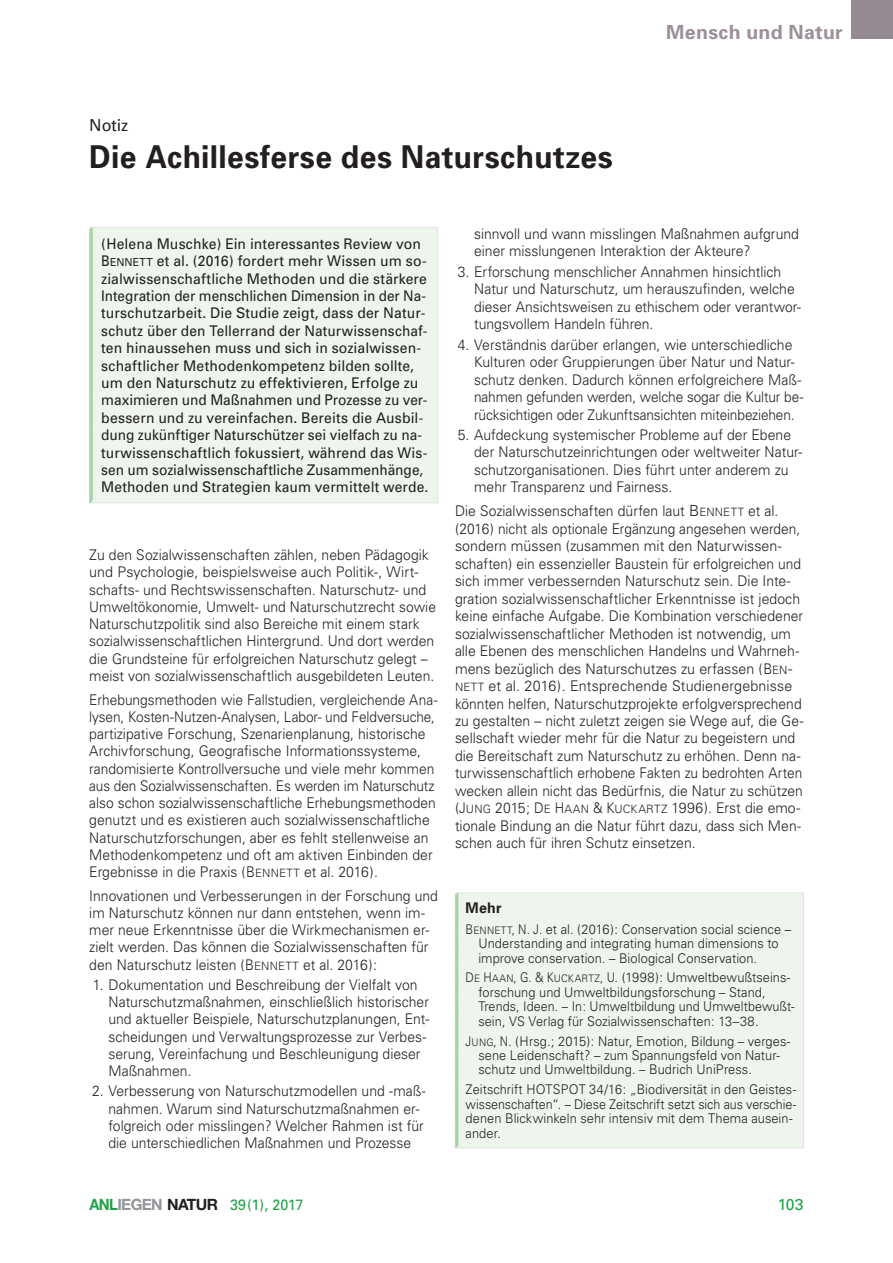
<style>
.page{position:relative;width:893px;height:1263px;background:#fff}
.page>*{position:absolute;margin:0;border:0;box-sizing:border-box;transform-origin:0 0}
.H1__Haupttitel{font:700 31.5px "Univers";letter-spacing:.015em;color:#231f20;scale:.95 1}
.t1{font:700 19.5px "Univers";letter-spacing:.02em;color:#9c909b}
.P7__Autor{font:16.5px "Univers";color:#231f20}
.t2{font:15.75px "Univers";color:#1fa245}
.t3{font:15px "Univers";letter-spacing:-.01em;color:#1fa245;scale:.95 1}
.P1__Fließtext_2Sp{font:300 14.7px/17.4px "Univers";color:#231f20;scale:.95 1}
.P2__Zusammenfassung{font:14.7px/17.4px "Univers";letter-spacing:.005em;color:#231f20;scale:.95 1}
.P1__Fließtext_2Sp-2{font:300 14.7px/17.2px "Univers";color:#231f20;scale:.93 1}
.H8__Kol_Titel_4{font:700 14.7px "Univers";color:#231f20;scale:.96 1}
.P8__GliedLit{font:300 13.35px/14.4px "Univers";letter-spacing:.005em;color:#231f20;scale:.96 1}
.P8__GliedLit-2{font:300 13.35px/14.4px "Univers";letter-spacing:.005em;color:#231f20;scale:.95 1}
.s1{font-style:inherit}
.s2{font-size:10.95px}
.s3{font-size:11.55px}
.s4{font-size:15.3px}
.s5{font-size:10.35px}
.s6{font-family:"Helvetica Neue";font-weight:700;font-size:15.6px}
.s7{font-family:"Helvetica Neue";font-weight:700;font-size:15.6px;color:#939598}
.s8{font-family:"Helvetica Neue";font-weight:700;font-size:15.6px;color:#231f20}
</style>
<div class="page">
<div style="left:851px;top:0;width:42px;height:39px;background:#958a94"></div>
<div style="left:89px;top:227px;width:349px;height:276px;background:#edf5ec;border:1px solid #dbebda"></div>
<svg style="left:89px;top:227px;width:5px;height:277px"></svg>
<div style="left:455px;top:893px;width:349px;height:255px;background:#edf5ec;border:1px solid #dbebda"></div>
<svg style="left:454px;top:892px;width:5px;height:257px"></svg>
<p class="P7__Autor" style="left:89px;top:116px;width:41px">Notiz</p>
<h1 class="H1__Haupttitel" style="left:89px;top:137px;width:552px">Die Achillesferse des Naturschutzes</h1>
<h2 class="t1" style="left:666px;top:20px;width:178px">Mensch und Natur</h2>
<p class="P2__Zusammenfassung" style="left:101px;top:235px;width:346px">(Helena Muschke) Ein interessantes Review von <span class="s1">B</span><span class="s2">ENNETT</span> et al. (2016) fordert mehr Wissen um so&shy;zialwissenschaftliche Methoden und die stärkere Integration der menschlichen Dimension in der Na&shy;turschutzarbeit. Die Studie zeigt, dass der Natur&shy;schutz über den Tellerrand der Naturwissenschaf&shy;ten hinaussehen muss und sich in sozialwissen&shy;schaftlicher Methodenkompetenz bilden sollte, um den Naturschutz zu effektivieren, Erfolge zu maximieren und Maßnahmen und Prozesse zu ver&shy;bessern und zu vereinfachen. Bereits die Ausbil&shy;dung zukünftiger Naturschützer sei vielfach zu na&shy;turwissenschaftlich fokussiert, während das Wis&shy;sen um sozialwissenschaftliche Zusammenhänge, Methoden und Strategien kaum vermittelt werde.</p>
<p class="P1__Fließtext_2Sp" style="left:89px;top:546px;width:366px">Zu den Sozialwissenschaften zählen, neben Pädagogik und Psychologie, beispielsweise auch Politik-, Wirt&shy;schafts- und Rechtswissenschaften. Naturschutz- und Umweltökonomie, Umwelt- und Naturschutzrecht sowie Naturschutzpolitik sind also Bereiche mit einem stark sozialwissenschaftlichen Hintergrund. Und dort werden die Grundsteine für erfolgreichen Naturschutz gelegt – meist von sozialwissenschaftlich ausgebildeten Leuten.</p>
<p class="P1__Fließtext_2Sp-2" style="left:89px;top:691px;width:376px">Erhebungsmethoden wie Fallstudien, vergleichende Ana&shy;lysen, Kosten-Nutzen-Analysen, Labor- und Feldversuche, partizipative Forschung, Szenarienplanung, historische Archivforschung, Geografische Informationssysteme, randomisierte Kontrollversuche und viele mehr kommen aus den Sozialwissenschaften. Es werden im Naturschutz also schon sozialwissenschaftliche Erhebungsmethoden genutzt und es existieren auch sozialwissenschaftliche Naturschutzforschungen, aber es fehlt stellenweise an Methodenkompetenz und oft am aktiven Einbinden der Ergebnisse in die Praxis (<span class="s1">B</span><span class="s3">ENNETT</span> et al. 2016).</p>
<p class="P1__Fließtext_2Sp" style="left:89px;top:887px;width:369px">Innovationen und Verbesserungen in der Forschung und im Naturschutz können nur dann entstehen, wenn im&shy;mer neue Erkenntnisse über die Wirkmechanismen er&shy;zielt werden. Das können die Sozialwissenschaften für den Naturschutz leisten (<span class="s1">B</span><span class="s3">ENNETT</span> et al. 2016):</p>
<p class="P1__Fließtext_2Sp" style="left:108px;top:976px;width:339px;text-indent:-16px">1. Dokumentation und Beschreibung der Vielfalt von Naturschutzmaßnahmen, einschließlich historischer und aktueller Beispiele, Naturschutzplanungen, Ent&shy;scheidungen und Verwaltungsprozesse zur Verbes&shy;serung, Vereinfachung und Beschleunigung dieser Maßnahmen.</p>
<p class="P1__Fließtext_2Sp" style="left:108px;top:1082px;width:335px;text-indent:-16px">2. Verbesserung von Naturschutzmodellen und -maß&shy;nahmen. Warum sind Naturschutzmaßnahmen er&shy;folgreich oder misslingen? Welcher Rahmen ist für die unterschiedlichen Maßnahmen und Prozesse</p>
<p class="P1__Fließtext_2Sp" style="left:474px;top:225px;width:343px">sinnvoll und wann misslingen Maßnahmen aufgrund einer misslungenen Interaktion der Akteure?</p>
<p class="P1__Fließtext_2Sp" style="left:474px;top:263px;width:346px;text-indent:-16px">3. Erforschung menschlicher Annahmen hinsichtlich Natur und Naturschutz, um herauszufinden, welche dieser Ansichtsweisen zu ethischem oder verantwor&shy;tungsvollem Handeln führen.</p>
<p class="P1__Fließtext_2Sp" style="left:474px;top:336px;width:348px;text-indent:-16px">4. Verständnis darüber erlangen, wie unterschiedliche Kulturen oder Gruppierungen über Natur und Natur&shy;schutz denken. Dadurch können erfolgreichere Maß&shy;nahmen gefunden werden, welche sogar die Kultur be&shy;rücksichtigen oder Zukunftsansichten miteinbeziehen.</p>
<p class="P1__Fließtext_2Sp" style="left:474px;top:426px;width:347px;text-indent:-16px">5. Aufdeckung systemischer Probleme auf der Ebene der Naturschutzeinrichtungen oder weltweiter Natur&shy;schutzorganisationen. Dies führt unter anderem zu mehr Transparenz und Fairness.</p>
<p class="P1__Fließtext_2Sp" style="left:455px;top:502px;width:369px">Die Sozialwissenschaften dürfen laut <span class="s4">B</span><span class="s3">ENNETT</span> et al. (2016) nicht als optionale Ergänzung angesehen werden, sondern müssen (zusammen mit den Naturwissen&shy;schaften) ein essenzieller Baustein für erfolgreichen und sich immer verbessernden Naturschutz sein. Die Inte&shy;gration sozialwissenschaftlicher Erkenntnisse ist jedoch keine einfache Aufgabe. Die Kombination verschiedener sozialwissenschaftlicher Methoden ist notwendig, um alle Ebenen des menschlichen Handelns und Wahrneh&shy;mens bezüglich des Naturschutzes zu erfassen (<span class="s1">B</span><span class="s3">EN</span><span class="s4">-</span><span class="s3">NETT</span> et al. 2016). Entsprechende Studienergebnisse könnten helfen, Naturschutzprojekte erfolgversprechend zu gestalten – nicht zuletzt zeigen sie Wege auf, die Ge&shy;sellschaft wieder mehr für die Natur zu begeistern und die Bereitschaft zum Naturschutz zu erhöhen. Denn na&shy;turwissenschaftlich erhobene Fakten zu bedrohten Arten wecken allein nicht das Bedürfnis, die Natur zu schützen (<span class="s1">J</span><span class="s3">UNG</span> 2015; <span class="s1">D</span><span class="s3">E</span> <span class="s1">H</span><span class="s3">AAN</span> <span class="s1">&amp; K</span><span class="s3">UCKARTZ</span> 1996). Erst die emo&shy;tionale Bindung an die Natur führt dazu, dass sich Men&shy;schen auch für ihren Schutz einsetzen.</p>
<p class="H8__Kol_Titel_4" style="left:466px;top:899px;width:39px">Mehr</p>
<p class="P8__GliedLit" style="left:478px;top:922px;width:327px;text-indent:-13px"><span class="s1">B</span><span class="s5">ENNETT</span><span class="s1">, N . J.</span> et al. (2016): Conservation social science –<br>Understanding and integrating human dimensions to improve conservation. – Biological Conservation.</p>
<p class="P8__GliedLit" style="left:478px;top:970px;width:331px;text-indent:-13px"><span class="s1">D</span><span class="s5">E</span> <span class="s1">H</span><span class="s5">AAN</span><span class="s1">, G . &amp; K</span><span class="s5">UCKARTZ</span><span class="s1">, U .</span> (1998): Umweltbewußtseins&shy;forschung und Umweltbildungsforschung – Stand, Trends, Ideen. – In: Umweltbildung und Umweltbewußt&shy;sein, VS Verlag für Sozialwissenschaften: 13–38.</p>
<p class="P8__GliedLit" style="left:478px;top:1034px;width:327px;text-indent:-13px"><span class="s1">J</span><span class="s5">UNG</span><span class="s1">, N .</span> (Hrsg.; 2015): Natur, Emotion, Bildung – verges&shy;sene Leidenschaft? – zum Spannungsfeld von Natur&shy;schutz und Umweltbildung. – Budrich UniPress.</p>
<p class="P8__GliedLit-2" style="left:466px;top:1082px;width:350px">Zeitschrift HOTSPOT 34/16: „Biodiversität in den Geistes&shy;wissenschaften“. – Diese Zeitschrift setzt sich aus verschie&shy;denen Blickwinkeln sehr intensiv mit dem Thema ausein&shy;ander.</p>
<p class="t3" style="left:89px;top:1196px;width:227px"><span class="s6">ANL</span><span class="s7">IEGEN</span> <span class="s8">NATUR</span> 39(1), 2017</p>
<p class="t2" style="left:777px;top:1195px;width:28px">103</p>
</div>
